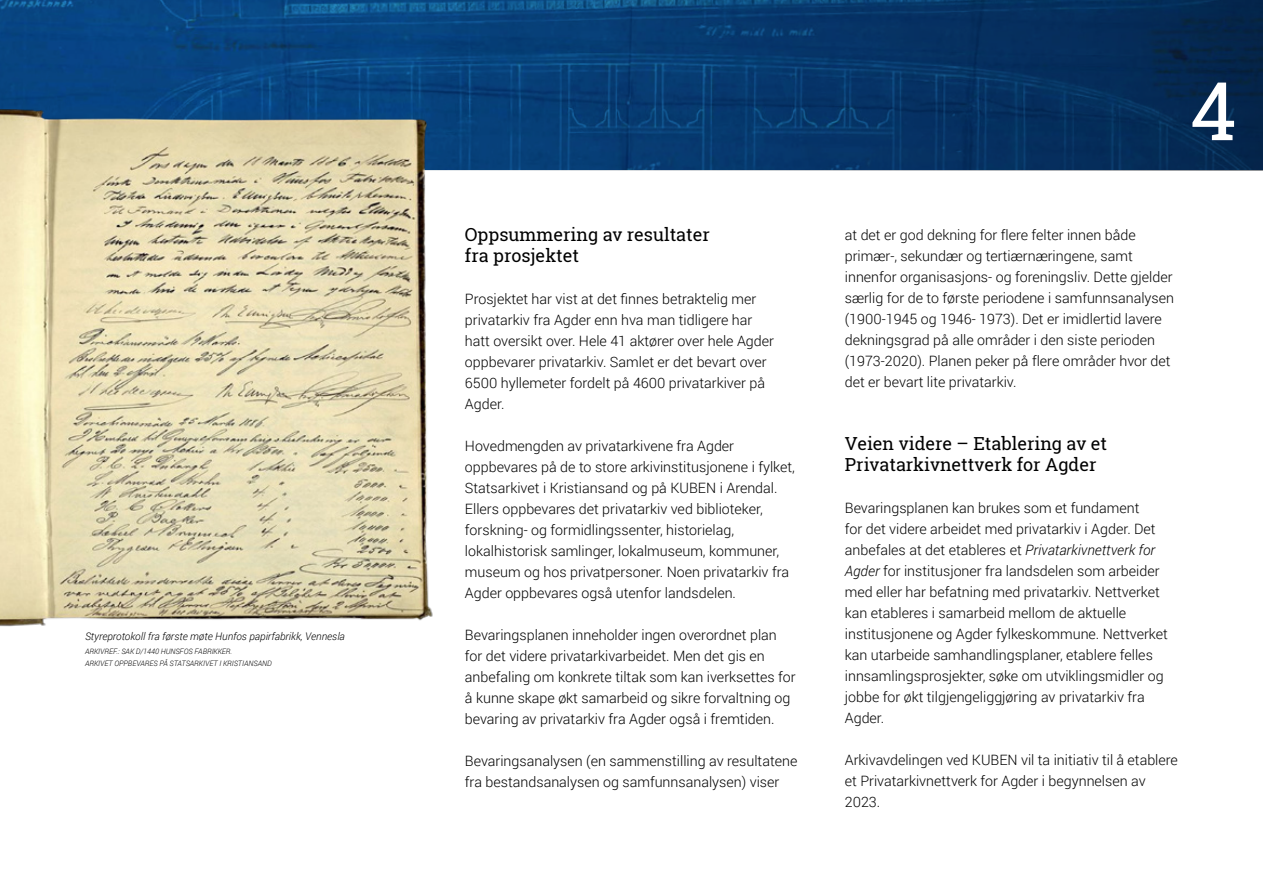
<style>
.page{position:relative;width:1263px;height:893px;background:#fff}
.page>*{position:absolute;margin:0;border:0;box-sizing:border-box;transform-origin:0 0}
.t1{font:81px "Roboto Slab";color:#fff}
.t2{font:18px/21px "Roboto Slab";color:#000}
.t3{font:300 14.25px/21px "Roboto";color:#000}
.t4{font:italic 300 10.5px "Roboto";color:#000}
.t5{font:italic 300 7.5px/12px "Roboto";color:#000}
.s1{font-style:italic}
</style>
<div class="page">
<svg style="left:0;top:0;width:1263px;height:170px;background:#06396d"></svg>
<img style="left:0;top:96px;width:452px;height:531px">
<p class="t4" style="left:85px;top:629px;width:261px">Styreprotokoll fra første møte Hunfos papirfabrikk, Vennesla</p>
<p class="t5" style="left:85px;top:645px;width:188px">ARKIVREF.: SAK D/1440 HUNSFOS FABRIKKER.<br>ARKIVET OPPBEVARES PÅ STATSARKIVET I KRISTIANSAND</p>
<p class="t2" style="left:465px;top:224px;width:246px">Oppsummering av resultater fra prosjektet</p>
<p class="t3" style="left:465px;top:288px;width:311px">Prosjektet har vist at det finnes betraktelig mer privatarkiv fra Agder enn hva man tidligere har hatt oversikt over. Hele 41 aktører over hele Agder oppbevarer privatarkiv. Samlet er det bevart over 6500 hyllemeter fordelt på 4600 privatarkiver på Agder.</p>
<p class="t3" style="left:465px;top:435px;width:331px">Hovedmengden av privatarkivene fra Agder oppbevares på de to store arkivinstitusjonene i fylket, Statsarkivet i Kristiansand og på KUBEN i Arendal.<br>Ellers oppbevares det privatarkiv ved biblioteker, forskning- og formidlingssenter, historielag, lokalhistorisk samlinger, lokalmuseum, kommuner, museum og hos privatpersoner. Noen privatarkiv fra Agder oppbevares også utenfor landsdelen.</p>
<p class="t3" style="left:465px;top:624px;width:332px">Bevaringsplanen inneholder ingen overordnet plan for det videre privatarkivarbeidet. Men det gis en anbefaling om konkrete tiltak som kan iverksettes for å kunne skape økt samarbeid og sikre forvaltning og bevaring av privatarkiv fra Agder også i fremtiden.</p>
<p class="t3" style="left:465px;top:750px;width:334px">Bevaringsanalysen (en sammenstilling av resultatene fra bestandsanalysen og samfunnsanalysen) viser</p>
<h1 class="t1" style="left:1190px;top:55px;width:48px">4</h1>
<p class="t3" style="left:845px;top:224px;width:331px">at det er god dekning for flere felter innen både primær-, sekundær og tertiærnæringene, samt innenfor organisasjons- og foreningsliv. Dette gjelder særlig for de to første periodene i samfunnsanalysen (1900-1945 og 1946- 1973). Det er imidlertid lavere dekningsgrad på alle områder i den siste perioden (1973-2020). Planen peker på flere områder hvor det det er bevart lite privatarkiv.</p>
<p class="t2" style="left:845px;top:433px;width:264px">Veien videre – Etablering av et<br>Privatarkivnettverk for Agder</p>
<p class="t3" style="left:845px;top:497px;width:324px">Bevaringsplanen kan brukes som et fundament<br>for det videre arbeidet med privatarkiv i Agder. Det anbefales at det etableres et <span class="s1">Privatarkivnettverk for Agder</span> for institusjoner fra landsdelen som arbeider med eller har befatning med privatarkiv. Nettverket kan etableres i samarbeid mellom de aktuelle institusjonene og Agder fylkeskommune. Nettverket kan utarbeide samhandlingsplaner, etablere felles innsamlingsprosjekter, søke om utviklingsmidler og jobbe for økt tilgjengeliggjøring av privatarkiv fra Agder.</p>
<p class="t3" style="left:845px;top:749px;width:335px">Arkivavdelingen ved KUBEN vil ta initiativ til å etablere et Privatarkivnettverk for Agder i begynnelsen av<br>2023.</p>
</div>
